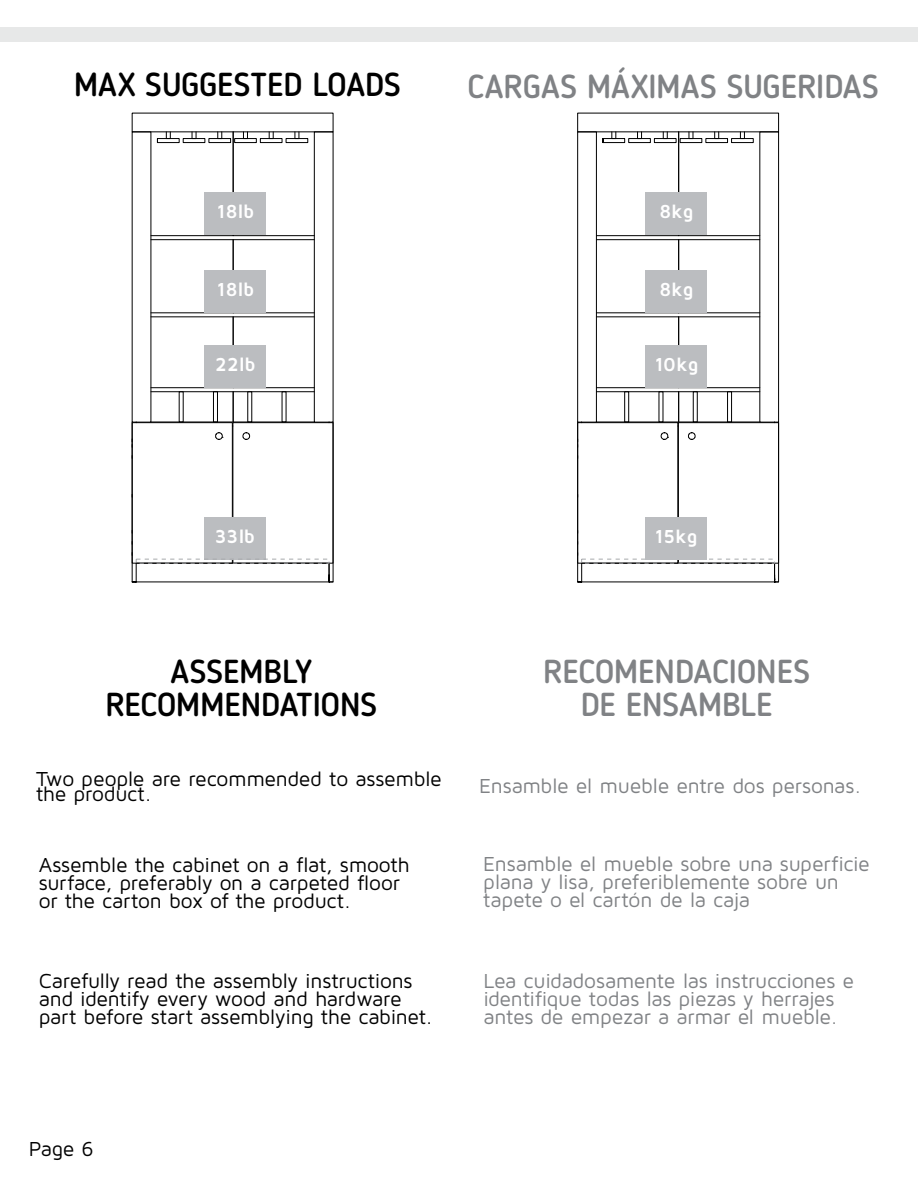
<style>
.page{position:relative;width:918px;height:1188px;background:#fff}
.page>*{position:absolute;margin:0;border:0;box-sizing:border-box;transform-origin:0 0}
.t1{font:500 33px/33px "Blogger Sans";color:#808285;text-align:center}
.t2{font:500 33px/33px "Blogger Sans";color:#000;text-align:center}
.t3{font:21px/18px "Maven Pro";letter-spacing:-.015em;color:#000}
.t4{font:21px/18px "Maven Pro";letter-spacing:-.015em;color:#808285}
.t5{font:700 19.5px "Maven Pro";color:#fff}
</style>
<div class="page">
<div style="left:0;top:28px;width:918px;height:14px;background:#e7e8e8"></div>
<svg style="left:577px;top:112px;width:202px;height:471px"></svg>
<div style="left:624px;top:391px;width:5px;height:31px;border:1px solid #000"></div>
<hr style="left:596px;top:391px;width:164px;height:1px;background:#000">
<hr style="left:596px;top:387px;width:164px;height:1px;background:#000">
<hr style="left:596px;top:239px;width:164px;height:1px;background:#000">
<hr style="left:596px;top:235px;width:164px;height:1px;background:#000">
<svg style="left:131px;top:112px;width:203px;height:471px"></svg>
<hr style="left:151px;top:391px;width:163px;height:1px;background:#000">
<hr style="left:151px;top:387px;width:163px;height:1px;background:#000">
<hr style="left:151px;top:239px;width:163px;height:1px;background:#000">
<hr style="left:151px;top:235px;width:163px;height:1px;background:#000">
<div style="left:581px;top:559px;width:194px;height:5px;border:1px dashed #a7a9ac"></div>
<div style="left:645px;top:193px;width:62px;height:42px;background:#bbbdc0"></div>
<div style="left:645px;top:270px;width:62px;height:42px;background:#bbbdc0"></div>
<div style="left:645px;top:345px;width:62px;height:42px;background:#bbbdc0"></div>
<div style="left:645px;top:517px;width:62px;height:42px;background:#bbbdc0"></div>
<div style="left:204px;top:193px;width:62px;height:42px;background:#bbbdc0"></div>
<div style="left:204px;top:270px;width:62px;height:42px;background:#bbbdc0"></div>
<div style="left:204px;top:345px;width:62px;height:42px;background:#bbbdc0"></div>
<div style="left:204px;top:517px;width:62px;height:42px;background:#bbbdc0"></div>
<div style="left:136px;top:559px;width:193px;height:5px;border:1px dashed #a7a9ac"></div>
<h1 class="t2" style="left:74px;top:71px;width:328px">MAX SUGGESTED LOADS</h1>
<h1 class="t1" style="left:468px;top:73px;width:413px">CARGAS MÁXIMAS SUGERIDAS</h1>
<p class="t5" style="left:216px;top:199px;width:40px">18lb</p>
<p class="t5" style="left:659px;top:199px;width:36px">8kg</p>
<p class="t5" style="left:216px;top:277px;width:40px">18lb</p>
<p class="t5" style="left:659px;top:277px;width:36px">8kg</p>
<p class="t5" style="left:215px;top:352px;width:42px">22lb</p>
<p class="t5" style="left:654px;top:352px;width:46px">10kg</p>
<p class="t5" style="left:215px;top:524px;width:42px">33lb</p>
<p class="t5" style="left:654px;top:524px;width:45px">15kg</p>
<h1 class="t2" style="left:105px;top:657px;width:273px">ASSEMBLY<br>RECOMMENDATIONS</h1>
<h1 class="t1" style="left:543px;top:657px;width:268px">RECOMENDACIONES<br>DE ENSAMBLE</h1>
<p class="t3" style="left:36px;top:770px;width:407px;line-height:15px">Two people are recommended to assemble the product.</p>
<p class="t3" style="left:39px;top:855px;width:372px">Assemble the cabinet on a flat, smooth surface, preferably on a carpeted floor or the carton box of the product.</p>
<p class="t3" style="left:39px;top:971px;width:396px">Carefully read the assembly instructions and identify every wood and hardware part before start assemblying the cabinet.</p>
<p class="t4" style="left:479px;top:776px;width:383px">Ensamble el mueble entre dos personas.</p>
<p class="t4" style="left:483px;top:855px;width:388px">Ensamble el mueble sobre una superficie plana y lisa, preferiblemente sobre un tapete o el cartón de la caja</p>
<p class="t4" style="left:483px;top:971px;width:372px">Lea cuidadosamente las instrucciones e identifique todas las piezas y herrajes antes de empezar a armar el mueble.</p>
<p class="t3" style="left:29px;top:1139px;width:66px">Page 6</p>
</div>
